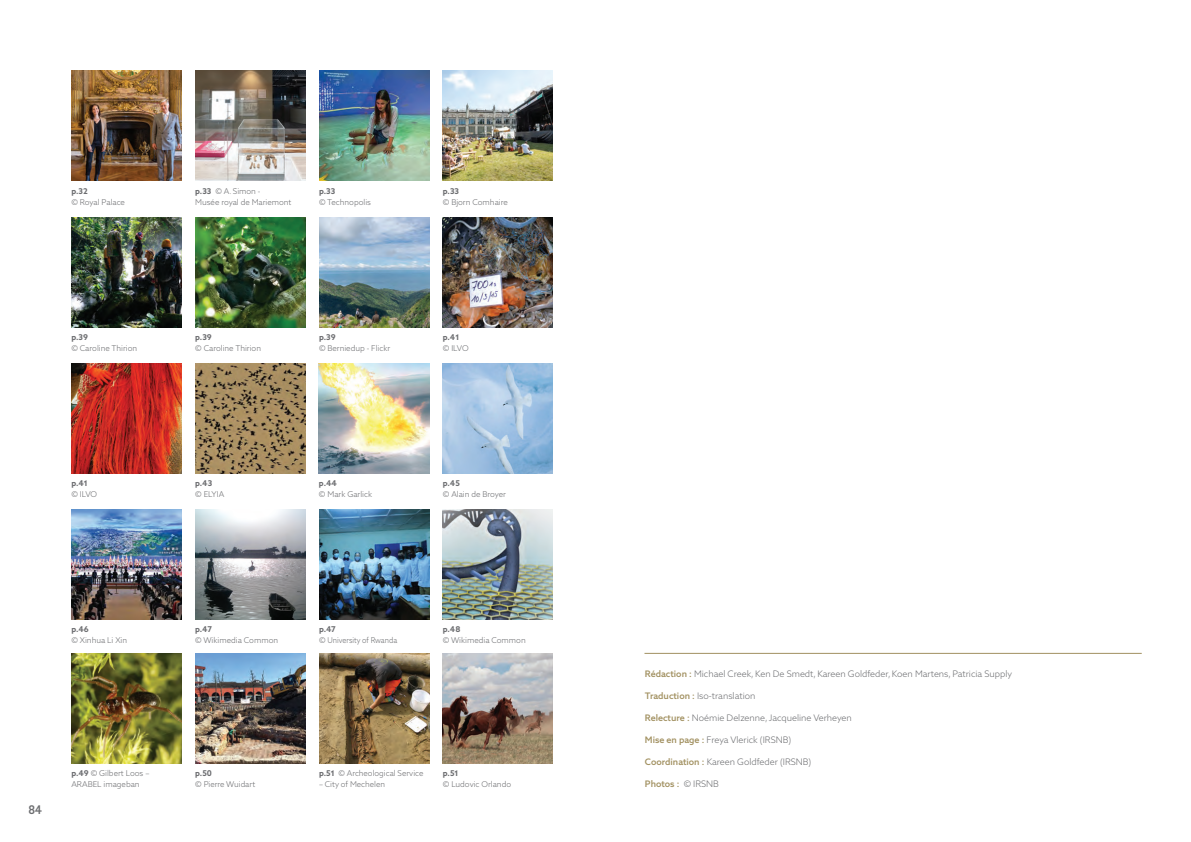
<style>
.page{position:relative;width:1191px;height:842px;background:#fff}
.page>*{position:absolute;margin:0;border:0;box-sizing:border-box;transform-origin:0 0}
.t1{font:500 12px "Azo Sans 2 Narrow";color:#6c6d70}
.t2{font:300 9px "Azo Sans 2";color:#6c6d70}
.t3{font:500 9px "Azo Sans 2";color:#a29161}
.t4{font:300 8px/10.7px "Azo Sans 2";color:#6c6d70}
.t5{font:700 8px "Azo Sans 2";color:#6c6d70}
.s1{font-weight:700}
.s2{font-weight:500;color:#a29161}
.s3{font-weight:300;color:#6c6d70}
</style>
<div class="page">
<hr style="left:645px;top:653px;width:496px;height:1px;background:#a29161">
<img style="left:195px;top:71px;width:110px;height:110px">
<img style="left:71px;top:71px;width:110px;height:110px">
<img style="left:319px;top:71px;width:110px;height:110px">
<img style="left:443px;top:71px;width:110px;height:110px">
<img style="left:71px;top:217px;width:110px;height:110px">
<img style="left:195px;top:217px;width:110px;height:110px">
<img style="left:319px;top:217px;width:110px;height:110px">
<img style="left:443px;top:217px;width:110px;height:110px">
<img style="left:71px;top:363px;width:110px;height:110px">
<img style="left:195px;top:363px;width:110px;height:110px">
<img style="left:319px;top:363px;width:110px;height:110px">
<img style="left:443px;top:363px;width:110px;height:110px">
<img style="left:71px;top:509px;width:110px;height:110px">
<img style="left:195px;top:509px;width:110px;height:110px">
<img style="left:319px;top:509px;width:110px;height:110px">
<img style="left:443px;top:509px;width:110px;height:110px">
<img style="left:71px;top:653px;width:110px;height:110px">
<img style="left:195px;top:653px;width:110px;height:110px">
<img style="left:319px;top:653px;width:110px;height:110px">
<img style="left:443px;top:653px;width:110px;height:110px">
<p class="t5" style="left:71px;top:186px;width:18px">p.32</p>
<p class="t4" style="left:71px;top:196px;width:55px">© Royal Palace</p>
<p class="t5" style="left:71px;top:332px;width:18px">p.39</p>
<p class="t4" style="left:71px;top:343px;width:67px">© Caroline Thirion</p>
<p class="t4" style="left:195px;top:186px;width:98px"><span class="s1">p.33</span> © A. Simon -<br>Musée royal de Mariemont</p>
<p class="t5" style="left:319px;top:186px;width:18px">p.33</p>
<p class="t4" style="left:319px;top:196px;width:54px">© Technopolis</p>
<p class="t5" style="left:195px;top:332px;width:18px">p.39</p>
<p class="t4" style="left:195px;top:343px;width:67px">© Caroline Thirion</p>
<p class="t5" style="left:319px;top:332px;width:18px">p.39</p>
<p class="t4" style="left:319px;top:343px;width:73px">© Berniedup - Flickr</p>
<p class="t5" style="left:443px;top:186px;width:18px">p.33</p>
<p class="t4" style="left:443px;top:196px;width:67px">© Bjorn Comhaire</p>
<p class="t5" style="left:443px;top:332px;width:18px">p.41</p>
<p class="t4" style="left:443px;top:343px;width:27px">© ILVO</p>
<p class="t5" style="left:71px;top:479px;width:18px">p.41</p>
<p class="t4" style="left:71px;top:489px;width:27px">© ILVO</p>
<p class="t5" style="left:195px;top:479px;width:19px">p.43</p>
<p class="t4" style="left:195px;top:489px;width:31px">© ELYIA</p>
<p class="t5" style="left:319px;top:479px;width:19px">p.44</p>
<p class="t4" style="left:319px;top:489px;width:55px">© Mark Garlick</p>
<p class="t5" style="left:443px;top:479px;width:19px">p.45</p>
<p class="t4" style="left:443px;top:489px;width:65px">© Alain de Broyer</p>
<p class="t5" style="left:71px;top:625px;width:19px">p.46</p>
<p class="t4" style="left:71px;top:635px;width:57px">© Xinhua Li Xin</p>
<p class="t5" style="left:195px;top:625px;width:18px">p.47</p>
<p class="t4" style="left:195px;top:635px;width:84px">© Wikimedia Common</p>
<p class="t5" style="left:319px;top:625px;width:18px">p.47</p>
<p class="t4" style="left:319px;top:635px;width:80px">© University of Rwanda</p>
<p class="t5" style="left:443px;top:625px;width:19px">p.48</p>
<p class="t4" style="left:443px;top:635px;width:84px">© Wikimedia Common</p>
<h1 class="t1" style="left:28px;top:803px;width:15px">84</h1>
<p class="t4" style="left:71px;top:768px;width:79px"><span class="s1">p.49</span> © Gilbert Loos –<br>ARABEL imageban</p>
<p class="t5" style="left:195px;top:768px;width:18px">p.50</p>
<p class="t4" style="left:195px;top:779px;width:62px">© Pierre Wuidart</p>
<p class="t4" style="left:319px;top:768px;width:106px"><span class="s1">p.51</span> © Archeological Service</p>
<p class="t4" style="left:319px;top:779px;width:68px">– City of Mechelen</p>
<p class="t5" style="left:443px;top:768px;width:17px">p.51</p>
<p class="t4" style="left:443px;top:779px;width:70px">© Ludovic Orlando</p>
<p class="t2" style="left:645px;top:669px;width:369px"><span class="s2">Rédaction :</span> Michael Creek, Ken De Smedt, Kareen Goldfeder, Koen Martens, Patricia Supply</p>
<p class="t2" style="left:645px;top:691px;width:112px"><span class="s2">Traduction :</span> Iso-translation</p>
<p class="t2" style="left:645px;top:713px;width:208px"><span class="s2">Relecture :</span> Noémie Delzenne, Jacqueline Verheyen</p>
<p class="t2" style="left:645px;top:735px;width:148px"><span class="s2">Mise en page :</span> Freya Vlerick (IRSNB)</p>
<p class="t2" style="left:645px;top:757px;width:168px"><span class="s2">Coordination :</span> Kareen Goldfeder (IRSNB)</p>
<p class="t3" style="left:645px;top:779px;width:76px">Photos : <span class="s3">© IRSNB</span></p>
</div>
